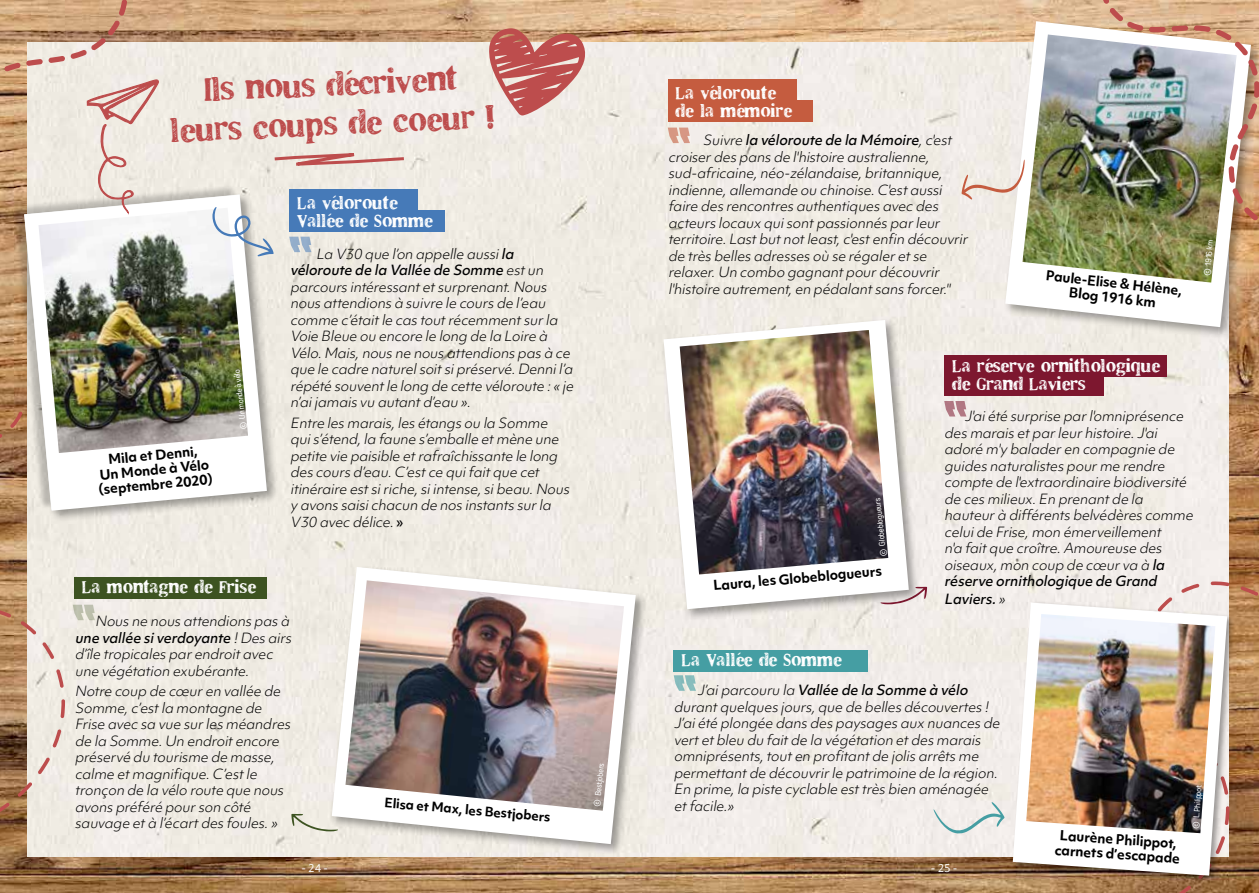
<style>
.page{position:relative;width:1259px;height:893px;background:#fff}
.page>*{position:absolute;margin:0;border:0;box-sizing:border-box;transform-origin:0 0}
.t1{font:33px/39.8px "LL Cooper";color:#bd4d4d;text-align:center}
.t2{font:18px/18px "LL Cooper";letter-spacing:.01em;color:#fff}
.t3{font:italic 300 13.5px/16.5px "Objektiv Mk 1";color:#000}
.t4{font:italic 500 13.5px "Objektiv Mk 1";color:#000}
.t5{font:700 13.2px/14.7px "Objektiv Mk 1";color:#000;text-align:center}
.t6{font:700 13.05px "Objektiv Mk 1";color:#000}
.t7{font:700 12.45px "Objektiv Mk 1";color:#000}
.t8{font:10.5px "Objektiv Mk 1";color:#fff}
.t9{font:condensed 8.25px "TT Rounds Neue";color:#fff}
.s1{font-weight:500}
.s2{font-weight:400;font-style:normal}
.s3{font-weight:300}
</style>
<div class="page">
<img style="left:0;top:0;width:1259px;height:893px">
<div style="left:27px;top:43px;width:1201px;height:813px;background:#f0ece5"></div>
<div style="left:11px;top:185px;width:253px;height:325px;background:#000;opacity:.21"></div>
<div style="left:22px;top:192px;width:258px;height:332px;background:#000;opacity:.37"></div>
<svg style="left:24px;top:195px;width:243px;height:316px"></svg>
<img style="left:38px;top:208px;width:210px;height:245px">
<svg style="left:489px;top:28px;width:96px;height:88px;background:#ce8781"></svg>
<svg style="left:1028px;top:581px;width:231px;height:312px;background:#bb9777"></svg>
<div style="left:1010px;top:601px;width:226px;height:284px;background:#000;opacity:.37"></div>
<svg style="left:1012px;top:603px;width:215px;height:273px"></svg>
<img style="left:1026px;top:614px;width:189px;height:219px">
<svg style="left:291px;top:814px;width:38px;height:17px"></svg>
<svg style="left:921px;top:587px;width:6px;height:17px"></svg>
<div style="left:661px;top:317px;width:260px;height:304px;background:#000;opacity:.37"></div>
<svg style="left:663px;top:320px;width:246px;height:289px"></svg>
<svg style="left:289px;top:237px;width:22px;height:15px"></svg>
<svg style="left:668px;top:128px;width:22px;height:15px"></svg>
<svg style="left:944px;top:401px;width:22px;height:15px"></svg>
<svg style="left:674px;top:675px;width:22px;height:16px"></svg>
<svg style="left:73px;top:605px;width:22px;height:15px"></svg>
<div style="left:668px;top:100px;width:144px;height:22px;background:#c55c3f"></div>
<div style="left:668px;top:79px;width:128px;height:22px;background:#c55c3f"></div>
<div style="left:944px;top:355px;width:222px;height:22px;background:#7d172f"></div>
<div style="left:944px;top:374px;width:160px;height:22px;background:#7d172f"></div>
<div style="left:289px;top:210px;width:155px;height:22px;background:#467ab8"></div>
<div style="left:289px;top:189px;width:129px;height:21px;background:#467ab8"></div>
<div style="left:74px;top:577px;width:192px;height:21px;background:#3d5321"></div>
<div style="left:1002px;top:19px;width:257px;height:321px;background:#000;opacity:.37"></div>
<svg style="left:1005px;top:21px;width:246px;height:306px"></svg>
<img style="left:1022px;top:35px;width:214px;height:248px">
<svg style="left:212px;top:207px;width:62px;height:49px"></svg>
<img style="left:679px;top:330px;width:209px;height:244px">
<div style="left:673px;top:650px;width:194px;height:21px;background:#459ea3"></div>
<img style="left:1099px;top:0;width:160px;height:233px">
<svg style="left:0;top:411px;width:65px;height:427px;background:#ccb7a2"></svg>
<div style="left:329px;top:564px;width:319px;height:292px;background:#000;opacity:.37"></div>
<svg style="left:332px;top:567px;width:304px;height:277px"></svg>
<img style="left:345px;top:580px;width:279px;height:231px">
<svg style="left:271px;top:155px;width:136px;height:12px;background:#dbada8"></svg>
<svg style="left:0;top:0;width:159px;height:214px;background:#dec8b6"></svg>
<svg style="left:961px;top:160px;width:63px;height:40px;background:#ecddd4"></svg>
<svg style="left:933px;top:802px;width:71px;height:32px;background:#dde3e1"></svg>
<h1 class="t1" style="left:169px;top:70px;width:325px;rotate:-2deg">Ils nous décrivent leurs coups de coeur !</h1>
<p class="t5" style="left:95px;top:452px;width:116px;rotate:-5deg">Mila et Denni,<br>Un Monde à Vélo (septembre 2020)</p>
<p class="t9" style="left:238px;top:430px;width:62px;rotate:-96deg">© Un monde à vélo</p>
<h2 class="t2" style="left:82px;top:578px;width:176px">La montagne de Frise</h2>
<h2 class="t2" style="left:297px;top:193px;width:137px">La véloroute<br>Vallée de Somme</h2>
<p class="t3" style="left:290px;top:245px;width:288px;text-indent:26px">La V30 que l’on appelle aussi<span class="s1">la véloroute de la Vallée de Somme</span> estun parcoursintéressantetsurprenant.Nous nousattendionsà suivre le coursde l’eau comme c’étaitle castoutrécemmentsurla Voie Bleue ou encore le long de la Loire à Vélo.Mais,nousne nousattendionspasà ce que le cadre naturelsoitsipréservé.Dennil’a répété souventle long de cette véloroute :« je n’aijamaisvu autantd’eau ».</p>
<p class="t3" style="left:290px;top:415px;width:284px">Entre lesmarais,lesétangsou la Somme quis’étend,la faune s’emballe etmène une petite vie paisible etrafraîchissante le long descoursd’eau.C’estce quifaitque cet itinéraire estsiriche,siintense,sibeau.Nous y avonssaisichacun de nosinstantssurla V30 avec délice.<span class="s2">»</span></p>
<h2 class="t2" style="left:675px;top:84px;width:118px">La véloroute de la mémoire</h2>
<p class="t3" style="left:668px;top:132px;width:304px;text-indent:35px">Suivre <span class="s1">la véloroute de la Mémoire</span>,c'est croiserdespansde l'histoire australienne, sud-africaine,néo-zélandaise,britannique, indienne,allemande ou chinoise.C'estaussi faire desrencontresauthentiquesavec des acteurslocaux quisontpassionnésparleur territoire.Lastbutnotleast,c'estenfin découvrir de trèsbellesadressesoù se régaleretse relaxer.Un combo gagnantpourdécouvrir l'histoire autrement,en pédalantsansforcer."</p>
<p class="t5" style="left:1047px;top:268px;width:138px;rotate:6deg">Paule-Elise &amp; Hélène,<br>Blog 1916 km</p>
<p class="t9" style="left:1201px;top:275px;width:37px;rotate:-85deg">© 1916 km</p>
<p class="t9" style="left:878px;top:557px;width:60px;rotate:-96deg">© Globeblogueurs</p>
<p class="t6" style="left:712px;top:576px;width:170px;rotate:-5deg">Laura, les Globeblogueurs</p>
<h2 class="t2" style="left:952px;top:357px;width:210px">La réserve ornithologique de Grand Laviers</h2>
<p class="t3" style="left:944px;top:408px;width:253px;text-indent:20px">J'aiété surprise parl'omniprésence desmaraisetparleurhistoire.J'ai adoré m'y baladeren compagnie de guidesnaturalistespourme rendre compte de l'extraordinaire biodiversité de cesmilieux.En prenantde la hauteurà différentsbelvédèrescomme celuide Frise,mon émerveillement<br>n'a faitque croître.Amoureuse des oiseaux,mon coup de cœurva à <span class="s1">la réserve ornithologique de Grand</span></p>
<p class="t4" style="left:944px;top:589px;width:65px">Laviers.<span class="s3">»</span></p>
<p class="t3" style="left:75px;top:613px;width:221px;text-indent:20px">Nousne nousattendionspasà <span class="s1">une vallée siverdoyante</span> !Desairs d’île tropicalesparendroitavec une végétation exubérante.</p>
<p class="t3" style="left:75px;top:683px;width:220px">Notre coup de cœuren vallée de<br>Somme,c’estla montagne de<br>Frise avec sa vue surlesméandres de la Somme.Un endroitencore préservé du tourisme de masse, calme etmagnifique.C’estle tronçon de la vélo route que nous avonspréféré pourson côté sauvage età l’écartdesfoules.»</p>
<p class="t7" style="left:385px;top:794px;width:168px;rotate:5deg">Elisa et Max, les Bestjobers</p>
<p class="t9" style="left:591px;top:806px;width:45px;rotate:-84deg">© Bestjobers</p>
<h2 class="t2" style="left:681px;top:650px;width:162px">La Vallée de Somme</h2>
<p class="t3" style="left:674px;top:682px;width:330px;text-indent:23px">J’aiparcouru la <span class="s1">Vallée de la Somme à vélo </span>durantquelquesjours,que de bellesdécouvertes!<br>J’aiété plongée dansdespaysagesaux nuancesde vertetbleu du faitde la végétation etdesmarais omniprésents,touten profitantde jolisarrêtsme permettantde découvrirle patrimoine de la région.<br>En prime,la piste cyclable esttrèsbien aménagée etfacile.»</p>
<p class="t8" style="left:301px;top:861px;width:28px">- 24 -</p>
<p class="t8" style="left:931px;top:861px;width:28px">- 25 -</p>
<p class="t5" style="left:1056px;top:827px;width:127px;rotate:4deg">Laurène Philippot, carnets d’escapade</p>
<p class="t9" style="left:1190px;top:829px;width:46px;rotate:-86deg">© L.Philippot</p>
</div>
